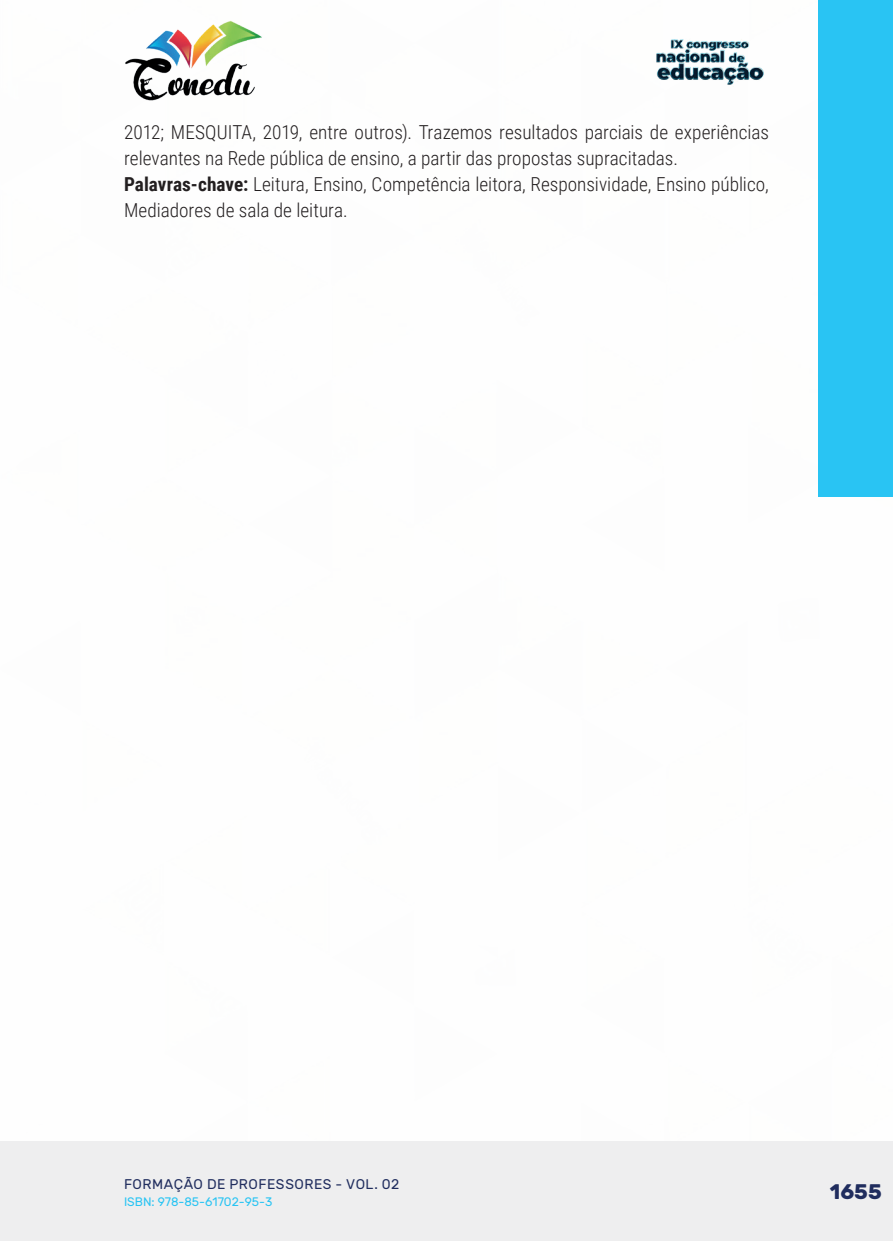
<style>
.page{position:relative;width:893px;height:1241px;background:#fff}
.page>*{position:absolute;margin:0;border:0;box-sizing:border-box;transform-origin:0 0}
.t1{font:700 21px "Rubik";color:#202d5e}
._5_CORPO_RESUMO{font:300 19.25px/26.2px "Roboto Condensed";color:#231f20}
._6_PALAVRAS-CHAVE{font:300 19.25px/26.2px "Roboto Condensed";color:#231f20}
.t2{font:14px "Rubik";letter-spacing:.035em;color:#202d5e}
.t3{font:12.25px "Rubik";color:#29c4f3}
.s1{font-weight:700}
</style>
<div class="page">
<div style="left:0;top:1141px;width:893px;height:99px;background:#eeeeef"></div>
<div style="left:819px;top:0;width:74px;height:496px;background:#29c4f3"></div>
<img style="left:125px;top:20px;width:137px;height:81px">
<img style="left:656px;top:39px;width:108px;height:46px">
<p class="_5_CORPO_RESUMO" style="left:124px;top:118px;width:646px">2012; MESQUITA, 2019, entre outros). Trazemos resultados parciais de experiências relevantes na Rede pública de ensino, a partir das propostas supracitadas.</p>
<p class="_6_PALAVRAS-CHAVE" style="left:124px;top:170px;width:646px"><span class="s1">Palavras-chave:</span> Leitura, Ensino, Competência leitora, Responsividade, Ensino público,<br>Mediadores de sala de leitura.</p>
<p class="t2" style="left:124px;top:1175px;width:277px">FORMAÇÃO DE PROFESSORES - VOL. 02</p>
<p class="t3" style="left:124px;top:1194px;width:150px">ISBN: 978-85-61702-95-3</p>
<p class="t1" style="left:830px;top:1179px;width:53px">1655</p>
</div>
